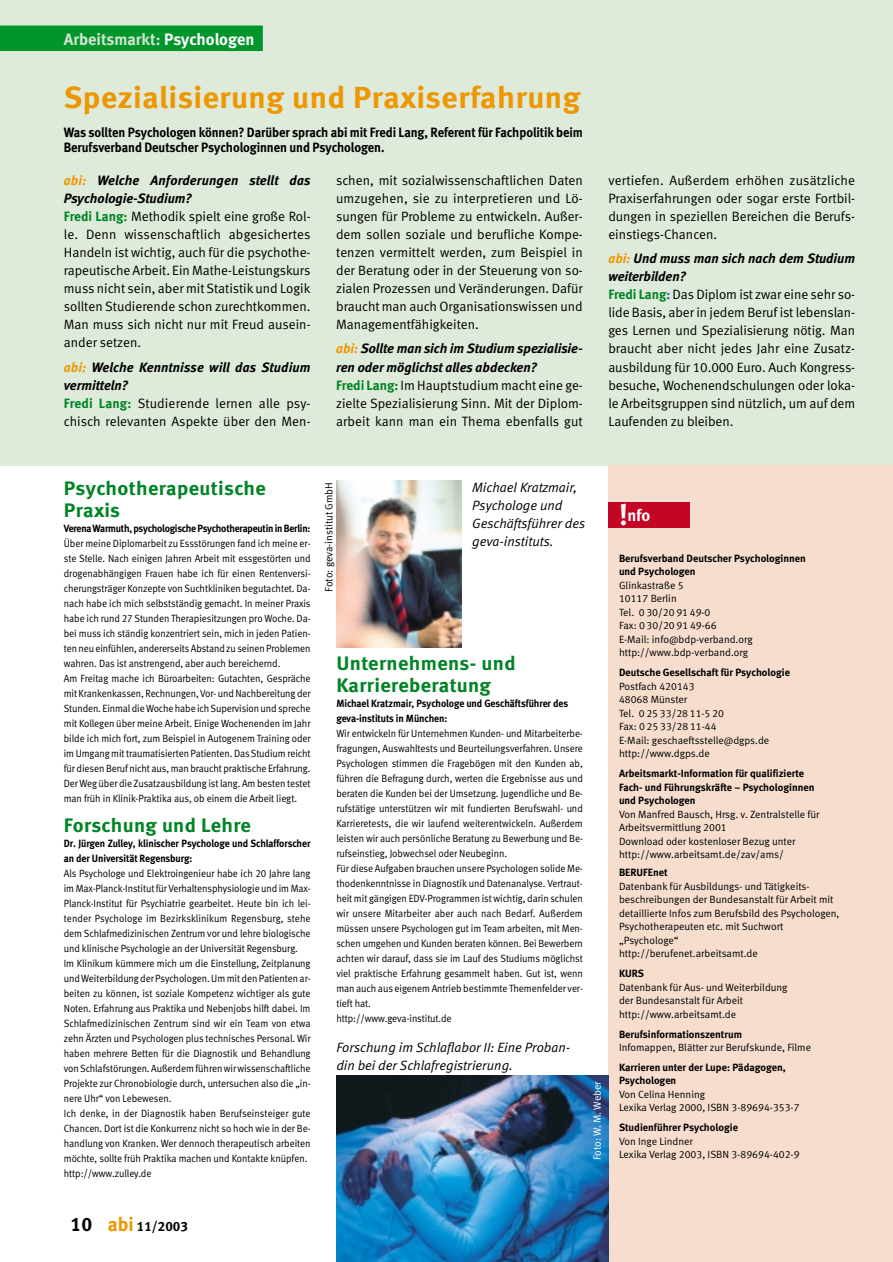
<style>
.page{position:relative;width:893px;height:1262px;background:#fff}
.page>*{position:absolute;margin:0;border:0;box-sizing:border-box;transform-origin:0 0}
.t1{font:30.45px "Meta Bold LF";letter-spacing:.02em;color:#ee9700;scale:1.05 1}
.t2{font:19.5px/22.5px "Meta Bold LF";letter-spacing:.02em;color:#008425;scale:1.05 1}
.t3{font:16.5px "Meta Bold LF";color:#d4e4cf}
.t4{font:16.5px "Meta Bold LF";color:#fff}
.t5{font:13.5px/18px "Meta Normal LF";color:#000;text-align:justify}
.t6{font:italic 13.5px/18px "Meta Bold LF";color:#000}
.t7{font:13.5px/15px "Meta Bold LF";letter-spacing:-.005em;color:#000;scale:.94 1}
.t8{font:italic 13.5px/18px "Meta Normal LF";color:#000}
.t9{font:13.5px "Meta Bold LF";letter-spacing:-.005em;color:#000}
.t10{font:10.5px/15px "Meta Normal LF";letter-spacing:-.005em;color:#000;scale:.94 1}
.t11{font:10.5px/13.5px "Meta Normal LF";letter-spacing:-.005em;color:#000}
.t12{font:10.5px/13.5px "Meta Bold LF";letter-spacing:-.005em;color:#000}
.t13{font:10.5px/15px "Meta Bold LF";letter-spacing:-.005em;color:#000;scale:.94 1}
.t14{font:10.5px "Meta Bold LF";letter-spacing:-.025em;color:#000;scale:.94 1}
.t15{font:10.5px "Meta Normal LF";color:#fff}
.s1{color:#fff}
.s2{color:#ee9700}
.s3{font-family:"Meta Bold LF";color:#008425}
.s4{font-family:"Meta Bold LF";color:#2556a3}
.s5{font-size:19.5px}
.s6{font-size:19.5px;color:#ee9700}
.s7{font-size:30px}
</style>
<div class="page">
<div style="left:0;top:0;width:892px;height:466px;background:#deeada"></div>
<div style="left:0;top:26px;width:263px;height:25px;background:#00962c"></div>
<img style="left:336px;top:480px;width:125px;height:167px">
<div style="left:608px;top:465px;width:284px;height:796px;background:#f6ddce"></div>
<img style="left:336px;top:1075px;width:272px;height:186px">
<div style="left:608px;top:502px;width:81px;height:26px;background:#c40626"></div>
<h3 class="t3" style="left:64px;top:32px;width:192px">Arbeitsmarkt: <span class="s1">Psychologen</span></h3>
<h1 class="t1" style="left:64px;top:85px;width:493px">Spezialisierung und Praxiserfahrung</h1>
<p class="t7" style="left:64px;top:125px;width:553px">Was sollten Psychologen können? Darüber sprach abi mit Fredi Lang, Referent für Fachpolitik beim<br>Berufsverband Deutscher Psychologinnen und Psychologen.</p>
<p class="t6" style="left:64px;top:172px;width:248px"><span class="s2">abi:</span> Welche Anforderungen stellt das<br>Psychologie-Studium?</p>
<p class="t5" style="left:64px;top:208px;width:248px"><span class="s3">Fredi Lang:</span> Methodik spielt eine große Rol&shy;le. Denn wissenschaftlich abgesichertes Handeln ist wichtig, auch für die psychothe&shy;rapeutische Arbeit. Ein Mathe-Leistungskurs muss nicht sein, aber mit Statistik und Logik sollten Studierende schon zurechtkommen.<br>Man muss sich nicht nur mit Freud ausein&shy;ander setzen.</p>
<p class="t6" style="left:64px;top:359px;width:248px"><span class="s2">abi:</span> Welche Kenntnisse will das Studium vermitteln?</p>
<p class="t5" style="left:64px;top:395px;width:248px"><span class="s3">Fredi Lang:</span> Studierende lernen alle psy&shy;chisch relevanten Aspekte über den Men-</p>
<p class="t5" style="left:336px;top:172px;width:248px">schen, mit sozialwissenschaftlichen Daten umzugehen, sie zu interpretieren und Lö&shy;sungen für Probleme zu entwickeln. Außer&shy;dem sollen soziale und berufliche Kompe&shy;tenzen vermittelt werden, zum Beispiel in der Beratung oder in der Steuerung von so&shy;zialen Prozessen und Veränderungen. Dafür braucht man auch Organisationswissen und Managementfähigkeiten.</p>
<p class="t6" style="left:336px;top:341px;width:248px"><span class="s2">abi:</span> Sollte man sich im Studium spezialisie&shy;ren oder möglichst alles abdecken?</p>
<p class="t5" style="left:336px;top:377px;width:248px"><span class="s3">Fredi Lang:</span> Im Hauptstudium macht eine ge&shy;zielte Spezialisierung Sinn. Mit der Diplom&shy;arbeit kann man ein Thema ebenfalls gut</p>
<p class="t5" style="left:608px;top:172px;width:248px">vertiefen. Außerdem erhöhen zusätzliche Praxiserfahrungen oder sogar erste Fortbil&shy;dungen in speziellen Bereichen die Berufs&shy;einstiegs-Chancen.</p>
<p class="t6" style="left:608px;top:251px;width:248px"><span class="s2">abi:</span> Und muss man sich nach dem Studium weiterbilden?</p>
<p class="t5" style="left:608px;top:287px;width:248px"><span class="s3">Fredi Lang</span><span class="s4">:</span> Das Diplom ist zwar eine sehr so&shy;lide Basis, aber in jedem Beruf ist lebenslan&shy;ges Lernen und Spezialisierung nötig. Man braucht aber nicht jedes Jahr eine Zusatz&shy;ausbildung für 10.000 Euro. Auch Kongress&shy;besuche, Wochenendschulungen oder loka&shy;le Arbeitsgruppen sind nützlich, um auf dem Laufenden zu bleiben.</p>
<h2 class="t2" style="left:64px;top:478px;width:194px">Psychotherapeutische<br>Praxis</h2>
<p class="t14" style="left:64px;top:524px;width:264px">Verena Warmuth, psychologische Psychotherapeutin in Berlin:</p>
<p class="t10" style="left:64px;top:537px;width:264px">Über meine Diplomarbeit zu Essstörungen fand ich meine er&shy;ste Stelle. Nach einigen Jahren Arbeit mit essgestörten und drogenabhängigen Frauen habe ich für einen Rentenversi&shy;cherungsträger Konzepte von Suchtkliniken begutachtet. Da&shy;nach habe ich mich selbstständig gemacht. In meiner Praxis habe ich rund 27 Stunden Therapiesitzungen pro Woche. Da&shy;bei muss ich ständig konzentriert sein, mich in jeden Patien&shy;ten neu einfühlen, andererseits Abstand zu seinen Problemen wahren. Das ist anstrengend, aber auch bereichernd.<br>Am Freitag mache ich Büroarbeiten: Gutachten, Gespräche mit Krankenkassen, Rechnungen, Vor- und Nachbereitung der Stunden. Einmal die Woche habe ich Supervision und spreche mit Kollegen über meine Arbeit. Einige Wochenenden im Jahr bilde ich mich fort, zum Beispiel in Autogenem Training oder im Umgang mit traumatisierten Patienten. Das Studium reicht für diesen Beruf nicht aus, man braucht praktische Erfahrung.<br>Der Weg über die Zusatzausbildung ist lang. Am besten testet man früh in Klinik-Praktika aus, ob einem die Arbeit liegt.</p>
<h2 class="t2" style="left:64px;top:815px;width:180px">Forschung und Lehre</h2>
<p class="t13" style="left:64px;top:837px;width:264px">Dr. Jürgen Zulley, klinischer Psychologe und Schlafforscher an der Universität Regensburg:</p>
<p class="t10" style="left:64px;top:867px;width:264px">Als Psychologe und Elektroingenieur habe ich 20 Jahre lang im Max-Planck-Institut für Verhaltensphysiologie und im Max-Planck-Institut für Psychiatrie gearbeitet. Heute bin ich lei&shy;tender Psychologe im Bezirksklinikum Regensburg, stehe dem Schlafmedizinischen Zentrum vor und lehre biologische und klinische Psychologie an der Universität Regensburg.<br>Im Klinikum kümmere mich um die Einstellung, Zeitplanung und Weiterbildung der Psychologen. Um mit den Patienten ar&shy;beiten zu können, ist soziale Kompetenz wichtiger als gute Noten. Erfahrung aus Praktika und Nebenjobs hilft dabei. Im Schlafmedizinischen Zentrum sind wir ein Team von etwa zehn Ärzten und Psychologen plus technisches Personal. Wir haben mehrere Betten für die Diagnostik und Behandlung von Schlafstörungen. Außerdem führen wir wissenschaftliche Projekte zur Chronobiologie durch, untersuchen also die „in&shy;nere Uhr“ von Lebewesen.<br>Ich denke, in der Diagnostik haben Berufseinsteiger gute Chancen. Dort ist die Konkurrenz nicht so hoch wie in der Be&shy;handlung von Kranken. Wer dennoch therapeutisch arbeiten möchte, sollte früh Praktika machen und Kontakte knüpfen. http://www.zulley.de</p>
<p class="t11" style="left:323px;top:592px;width:111px;rotate:-90deg">Foto: geva-institut GmbH</p>
<p class="t8" style="left:472px;top:479px;width:114px">Michael Kratzmair,<br>Psychologe und<br>Geschäftsführer des geva-instituts.</p>
<h2 class="t2" style="left:336px;top:653px;width:172px">Unternehmens- und<br>Karriereberatung</h2>
<p class="t13" style="left:336px;top:696px;width:248px">Michael Kratzmair, Psychologe und Geschäftsführer des geva-instituts in München:</p>
<p class="t10" style="left:336px;top:726px;width:264px">Wir entwickeln für Unternehmen Kunden- und Mitarbeiterbe&shy;fragungen, Auswahltests und Beurteilungsverfahren. Unsere Psychologen stimmen die Fragebögen mit den Kunden ab, führen die Befragung durch, werten die Ergebnisse aus und beraten die Kunden bei der Umsetzung. Jugendliche und Be&shy;rufstätige unterstützen wir mit fundierten Berufswahl- und Karrieretests, die wir laufend weiterentwickeln. Außerdem leisten wir auch persönliche Beratung zu Bewerbung und Be&shy;rufseinstieg, Jobwechsel oder Neubeginn.<br>Für diese Aufgaben brauchen unsere Psychologen solide Me&shy;thodenkenntnisse in Diagnostik und Datenanalyse. Vertraut&shy;heit mit gängigen EDV-Programmen ist wichtig, darin schulen wir unsere Mitarbeiter aber auch nach Bedarf. Außerdem müssen unsere Psychologen gut im Team arbeiten, mit Men&shy;schen umgehen und Kunden beraten können. Bei Bewerbern achten wir darauf, dass sie im Lauf des Studiums möglichst viel praktische Erfahrung gesammelt haben. Gut ist, wenn man auch aus eigenem Antrieb bestimmte Themenfelder ver&shy;tieft hat.<br>http://www.geva-institut.de</p>
<p class="t8" style="left:336px;top:1039px;width:235px">Forschung im Schlaflabor II: Eine Proban&shy;din bei der Schlafregistrierung.</p>
<p class="t15" style="left:593px;top:1160px;width:80px;rotate:-90deg">Foto: W. M. Weber</p>
<p class="t9" style="left:71px;top:1221px;width:119px"><span class="s5">10</span> <span class="s6">abi</span> 11/2003</p>
<h3 class="t4" style="left:619px;top:509px;width:33px"><span class="s7">!</span>nfo</h3>
<p class="t12" style="left:619px;top:552px;width:188px">Berufsverband Deutscher Psychologinnen und Psychologen</p>
<p class="t11" style="left:619px;top:579px;width:135px">Glinkastraße 5<br>10117 Berlin<br>Tel. 0 30/20 91 49-0<br>Fax: 0 30/20 91 49-66<br>E-Mail: info@bdp-verband.org http://www.bdp-verband.org</p>
<p class="t12" style="left:619px;top:666px;width:172px">Deutsche Gesellschaft für Psychologie</p>
<p class="t11" style="left:619px;top:680px;width:152px">Postfach 420143<br>48068 Münster<br>Tel. 0 25 33/28 11-5 20<br>Fax: 0 25 33/28 11-44<br>E-Mail: geschaeftsstelle@dgps.de http://www.dgps.de</p>
<p class="t12" style="left:619px;top:767px;width:197px">Arbeitsmarkt-Information für qualifizierte<br>Fach- und Führungskräfte – Psychologinnen und Psychologen</p>
<p class="t11" style="left:619px;top:808px;width:202px">Von Manfred Bausch, Hrsg. v. Zentralstelle für Arbeitsvermittlung 2001<br>Download oder kostenloser Bezug unter http://www.arbeitsamt.de/zav/ams/</p>
<p class="t12" style="left:619px;top:866px;width:50px">BERUFEnet</p>
<p class="t11" style="left:619px;top:880px;width:222px">Datenbank für Ausbildungs- und Tätigkeits&shy;beschreibungen der Bundesanstalt für Arbeit mit detaillierte Infos zum Berufsbild des Psychologen, Psychotherapeuten etc. mit Suchwort „Psychologe“<br>http://berufenet.arbeitsamt.de</p>
<p class="t12" style="left:619px;top:967px;width:27px">KURS</p>
<p class="t11" style="left:619px;top:981px;width:170px">Datenbank für Aus- und Weiterbildung der Bundesanstalt für Arbeit http://www.arbeitsamt.de</p>
<p class="t12" style="left:619px;top:1028px;width:124px">Berufsinformationszentrum</p>
<p class="t11" style="left:619px;top:1041px;width:193px">Infomappen, Blätter zur Berufskunde, Filme</p>
<p class="t12" style="left:619px;top:1061px;width:168px">Karrieren unter der Lupe: Pädagogen,<br>Psychologen</p>
<p class="t11" style="left:619px;top:1088px;width:182px">Von Celina Henning<br>Lexika Verlag 2000, ISBN 3-89694-353-7</p>
<p class="t12" style="left:619px;top:1121px;width:120px">Studienführer Psychologie</p>
<p class="t11" style="left:619px;top:1135px;width:182px">Von Inge Lindner<br>Lexika Verlag 2003, ISBN 3-89694-402-9</p>
</div>
